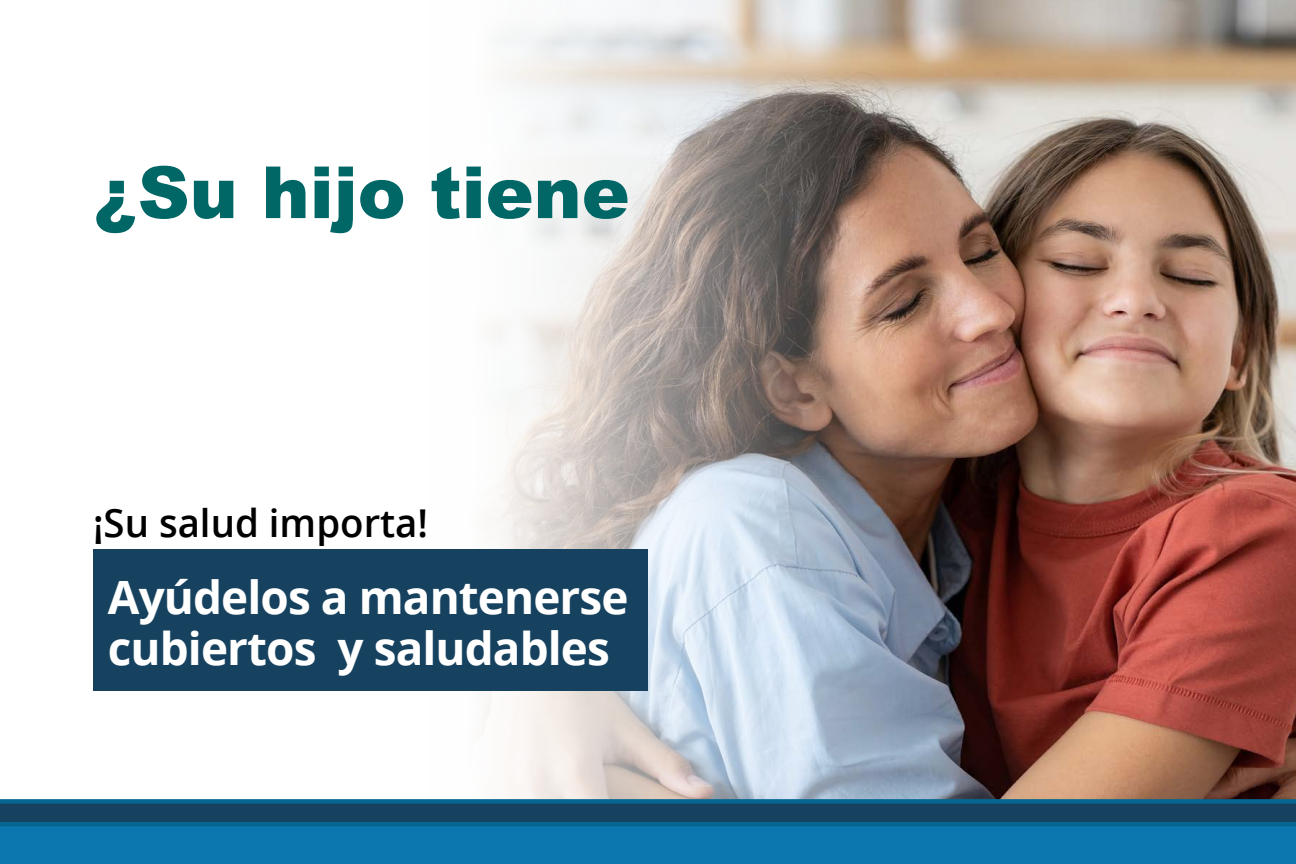
<style>
.page{position:relative;width:1296px;height:864px;background:#fff}
.page>*{position:absolute;margin:0;border:0;box-sizing:border-box;transform-origin:0 0}
.t1{font:900 72px "Arial";color:#016666}
.t2{font:700 45.9px/50.7px "Open Sans";letter-spacing:-.02em;color:#fff}
.Paragraph_Style_1{font:600 38.4px "Open Sans";color:#000}
</style>
<div class="page">
<img style="left:428px;top:0;width:868px;height:799px">
<div style="left:0;top:801px;width:1296px;height:63px;background:#0c76ae"></div>
<svg style="left:0;top:799px;width:1296px;height:27px;background:#114e6f"></svg>
<div style="left:93px;top:550px;width:555px;height:141px;background:#16425f"></div>
<h1 class="t1" style="left:94px;top:140px;width:537px">¿Su hijo tiene</h1>
<p class="Paragraph_Style_1" style="left:93px;top:502px;width:337px">¡Su salud importa!</p>
<h2 class="t2" style="left:108px;top:573px;width:522px">Ayúdelos a mantenerse cubiertos y saludables</h2>
</div>
